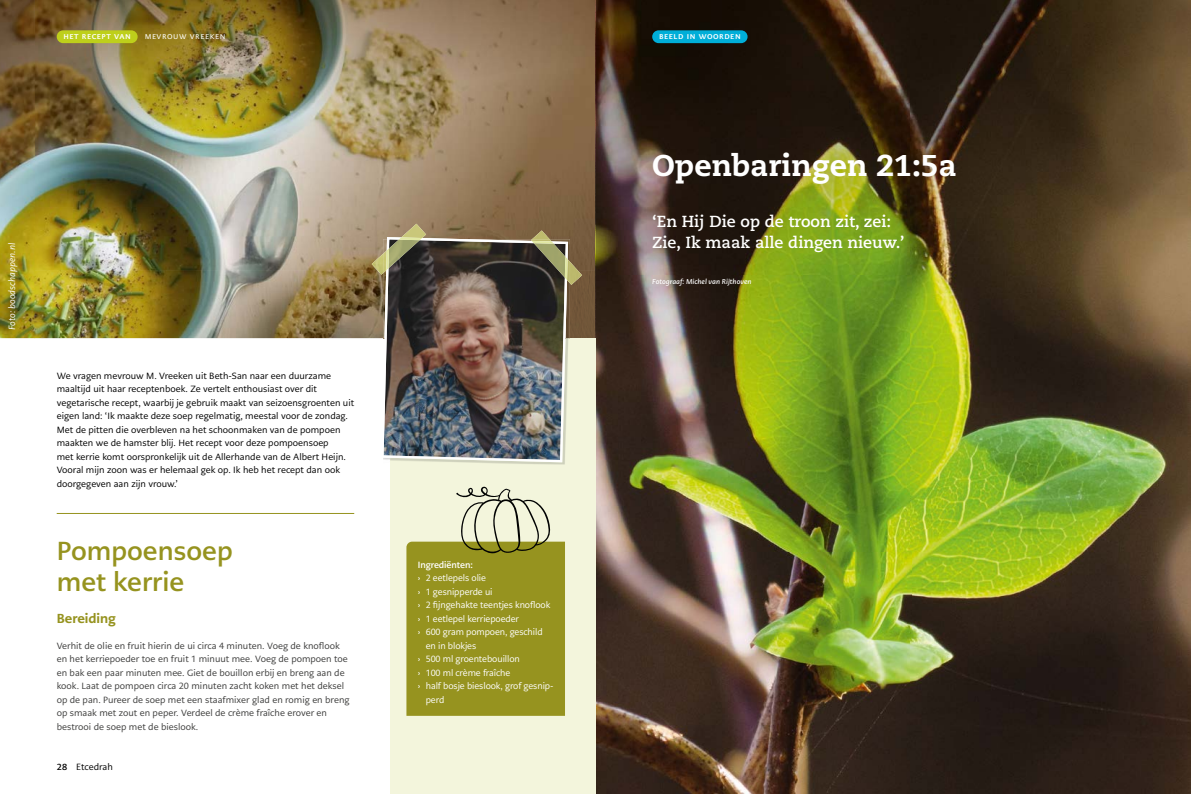
<style>
.page{position:relative;width:1191px;height:794px;background:#fff}
.page>*{position:absolute;margin:0;border:0;box-sizing:border-box;transform-origin:0 0}
.t1{font:800 30px "Caecilia LT Pro 85";color:#fff}
.t2{font:700 26px/31.2px "PMN Caecilia Sans Text";color:#96931f}
.t3{font:700 16px/21px "Caecilia LT Std";color:#fff}
.t4{font:800 13px "PMN Caecilia Sans Text";color:#96931f}
.t5{font:9px/13.5px "PMN Caecilia Sans Text";color:#000}
.t6{font:9px/13.5px "PMN Caecilia Sans Text";color:#3c3c3b}
.t7{font:9px "PMN Caecilia Sans Text";letter-spacing:-.01em;color:#fff}
.t8{font:italic 9px "PMN Caecilia Sans Text";color:#fff}
.t9{font:700 9px "PMN Caecilia Sans Text";letter-spacing:-.01em;color:#fff}
.t10{font:700 8.8px "PMN Caecilia Sans Text";letter-spacing:.06em;color:#fff}
.t11{font:8.8px "PMN Caecilia Sans Text";letter-spacing:.06em;color:#fff}
.t12{font:italic 700 7px "PMN Caecilia Sans Text";color:#fff}
.s1{font-weight:700;font-size:8.8px}
.s2{font-family:"Caecilia LT Std"}
</style>
<div class="page">
<img style="left:595px;top:0;width:1px;height:338px">
<img style="left:35px;top:0;width:560px;height:270px">
<img style="left:0;top:0;width:35px;height:338px">
<div style="left:570px;top:270px;width:25px;height:68px;background:#715639"></div>
<img style="left:35px;top:270px;width:346px;height:68px">
<img style="left:596px;top:0;width:595px;height:794px">
<div style="left:390px;top:338px;width:206px;height:456px;background:#f3f5dc"></div>
<div style="left:57px;top:30px;width:81px;height:13px;background:#becf1b;border-radius:6px"></div>
<div style="left:652px;top:30px;width:95px;height:13px;background:#00aed8;border-radius:6px"></div>
<img style="left:568px;top:285px;width:2px;height:53px">
<img style="left:534px;top:338px;width:36px;height:126px">
<img style="left:381px;top:237px;width:187px;height:225px">
<img style="left:372px;top:224px;width:54px;height:51px">
<img style="left:383px;top:250px;width:4px;height:23px">
<svg style="left:386px;top:237px;width:36px;height:33px"></svg>
<img style="left:532px;top:230px;width:50px;height:55px">
<img style="left:531px;top:239px;width:39px;height:44px">
<svg style="left:532px;top:241px;width:35px;height:39px"></svg>
<hr style="left:57px;top:513px;width:297px;height:1px;background:#96931f">
<svg style="left:406px;top:486px;width:159px;height:230px"></svg>
<p class="t10" style="left:63px;top:31px;width:69px">Het recept Van</p>
<p class="t11" style="left:145px;top:31px;width:82px">mevrouw vreeken</p>
<p class="t10" style="left:659px;top:31px;width:83px">Beeld in woorden</p>
<p class="t8" style="left:7px;top:330px;width:89px;rotate:-90deg">Foto: boodschappen.nl</p>
<p class="t5" style="left:57px;top:369px;width:299px">We vragen mevrouw M. Vreeken uit Beth-San naar een duurzame maaltijd uit haar receptenboek. Ze vertelt enthousiast over dit vegetarische recept, waarbij je gebruik maakt van seizoensgroenten uit eigen land: ‘Ik maakte deze soep regelmatig, meestal voor de zondag.<br>Met de pitten die overbleven na het schoonmaken van de pompoen maakten we de hamster blij. Het recept voor deze pompoensoep<br>met kerrie komt oorspronkelijk uit de Allerhande van de Albert Heijn.<br>Vooral mijn zoon was er helemaal gek op. Ik heb het recept dan ook doorgegeven aan zijn vrouw.’</p>
<h2 class="t2" style="left:57px;top:535px;width:177px">Pompoensoep met kerrie</h2>
<h3 class="t4" style="left:57px;top:609px;width:61px">Bereiding</h3>
<p class="t6" style="left:57px;top:639px;width:294px">Verhit de olie en fruit hierin de ui circa 4 minuten. Voeg de knoflook en het kerriepoeder toe en fruit 1 minuut mee. Voeg de pompoen toe en bak een paar minuten mee. Giet de bouillon erbij en breng aan de kook. Laat de pompoen circa 20 minuten zacht koken met het deksel op de pan. Pureer de soep met een staafmixer glad en romig en breng op smaak met zout en peper. Verdeel de crème fraîche erover en bestrooi de soep met de bieslook.</p>
<p class="t5" style="left:57px;top:760px;width:58px"><span class="s1">28</span> Etcedrah</p>
<p class="t9" style="left:418px;top:558px;width:57px">Ingrediënten:</p>
<p class="t7" style="left:418px;top:572px;width:70px"><span class="s2">›</span> 2 eetlepels olie</p>
<p class="t7" style="left:418px;top:586px;width:76px"><span class="s2">›</span> 1 gesnipperde ui</p>
<p class="t7" style="left:418px;top:599px;width:134px"><span class="s2">›</span> 2 fijngehakte teentjes knoflook</p>
<p class="t7" style="left:418px;top:613px;width:103px"><span class="s2">›</span> 1 eetlepel kerriepoeder</p>
<p class="t7" style="left:418px;top:626px;width:126px"><span class="s2">›</span> 600 gram pompoen, geschild</p>
<p class="t7" style="left:426px;top:640px;width:52px">en in blokjes</p>
<p class="t7" style="left:418px;top:653px;width:104px"><span class="s2">›</span> 500 ml groentebouillon</p>
<p class="t7" style="left:418px;top:667px;width:94px"><span class="s2">›</span> 100 ml crème fraîche</p>
<p class="t7" style="left:418px;top:680px;width:137px"><span class="s2">›</span> half bosje bieslook, grof gesnip-</p>
<p class="t7" style="left:426px;top:694px;width:20px">perd</p>
<h1 class="t1" style="left:652px;top:145px;width:306px">Openbaringen 21:5a</h1>
<h3 class="t3" style="left:652px;top:211px;width:254px">‘En Hij Die op de troon zit, zei:<br>Zie, Ik maak alle dingen nieuw.’</h3>
<p class="t12" style="left:652px;top:277px;width:101px">Fotograaf: Michel van Rijthoven</p>
</div>
